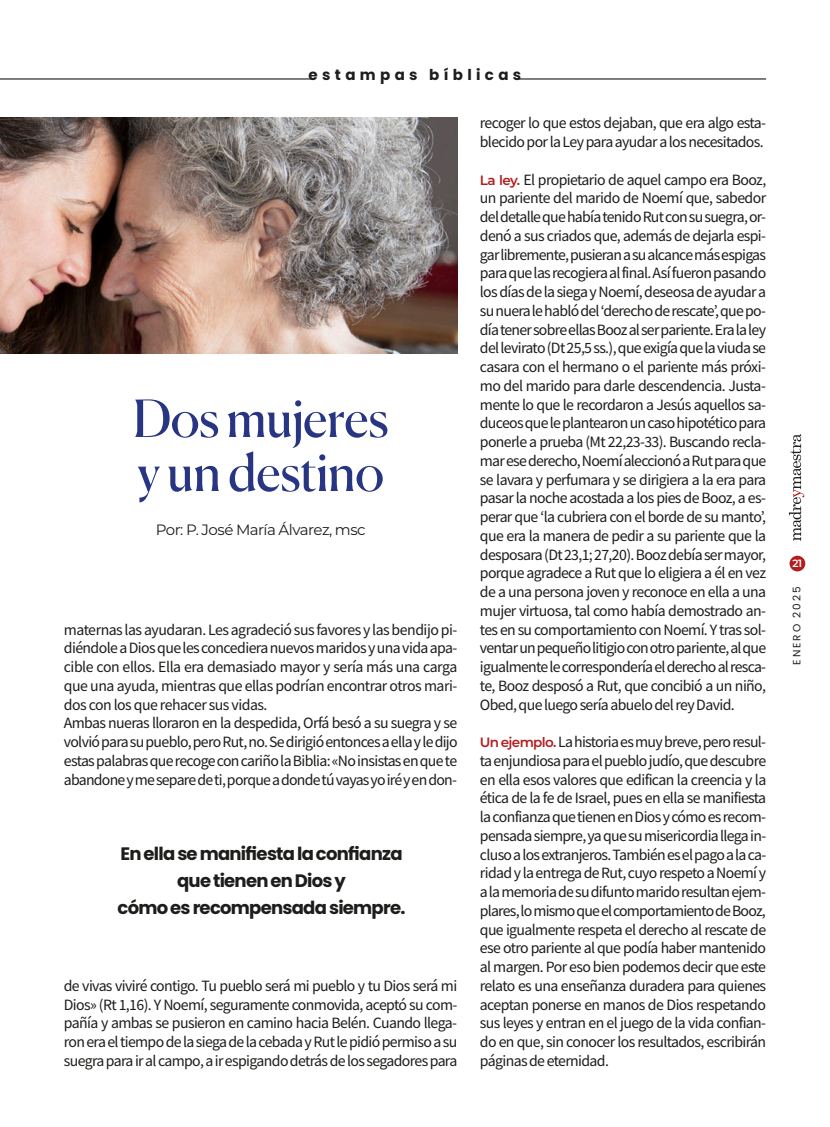
<style>
.page{position:relative;width:830px;height:1127px;background:#fff}
.page>*{position:absolute;margin:0;border:0;box-sizing:border-box;transform-origin:0 0}
.t1{font:51px/54px "Canela";letter-spacing:-.01em;color:#283583}
.t2{font:700 18px/27px "Poppins";letter-spacing:-.04em;color:#1d1d1b;text-align:center}
.t3{font:15.75px/18.8px "Source Sans Pro";letter-spacing:-.04em;color:#1d1d1b;text-align:justify}
.t4{font:15px "Montserrat";letter-spacing:-.035em;color:#1d1d1b}
.t5{font:700 15px "Poppins";letter-spacing:.29em;color:#1d1d1b}
.t6{font:10.5px "Poppins";letter-spacing:.185em;color:#1d1d1b}
.t7{font:600 10.5px "Montserrat";color:#fff}
.s1{font-family:"Montserrat";font-weight:600;font-size:13.5px;color:#b41d1e}
</style>
<div class="page">
<img style="left:0;top:117px;width:457px;height:236px">
<hr style="left:0;top:78px;width:313px;height:2px;background:#1d1d1b">
<hr style="left:517px;top:78px;width:248px;height:2px;background:#1d1d1b">
<div style="left:789px;top:556px;width:15px;height:15px;background:#b41d1e;border-radius:50%"></div>
<svg style="left:788px;top:434px;width:16px;height:107px"></svg>
<p class="t5" style="left:308px;top:66px;width:214px">estampas bíblicas</p>
<h1 class="t1" style="left:133px;top:387px;width:257px">Dos mujeres y un destino</h1>
<p class="t4" style="left:156px;top:519px;width:211px">Por: P. José María Álvarez, msc</p>
<p class="t3" style="left:64px;top:620px;width:395px;text-align:left">maternas las ayudaran. Les agradeció sus favores y las bendijo pi&shy;diéndole a Dios que les concediera nuevos maridos y una vida apa&shy;cible con ellos. Ella era demasiado mayor y sería más una carga que una ayuda, mientras que ellas podrían encontrar otros mari&shy;dos con los que rehacer sus vidas.<br>Ambas nueras lloraron en la despedida, Orfá besó a su suegra y se volvió para su pueblo, pero Rut, no. Se dirigió entonces a ella y le dijo estas palabras que recoge con cariño la Biblia: «No insistas en que te abandone y me separe de ti, porque a donde tú vayas yo iré y en don-</p>
<p class="t2" style="left:117px;top:840px;width:289px">En ella se manifiesta la confianza que tienen en Dios y<br>cómo es recompensada siempre.</p>
<p class="t3" style="left:64px;top:976px;width:395px">de vivas viviré contigo. Tu pueblo será mi pueblo y tu Dios será mi Dios» (Rt 1,16). Y Noemí, seguramente conmovida, aceptó su com&shy;pañía y ambas se pusieron en camino hacia Belén. Cuando llega&shy;ron era el tiempo de la siega de la cebada y Rut le pidió permiso a su suegra para ir al campo, a ir espigando detrás de los segadores para</p>
<p class="t3" style="left:479px;top:114px;width:287px">recoger lo que estos dejaban, que era algo esta&shy;blecido por la Ley para ayudar a los necesitados.</p>
<p class="t3" style="left:479px;top:170px;width:288px"><span class="s1">La ley.</span> El propietario de aquel campo era Booz, un pariente del marido de Noemí que, sabedor del detalle que había tenido Rut con su suegra, or&shy;denó a sus criados que, además de dejarla espi&shy;gar libremente, pusieran a su alcance más espigas para que las recogiera al final. Así fueron pasando los días de la siega y Noemí, deseosa de ayudar a su nuera le habló del ‘derecho de rescate’, que po&shy;día tener sobre ellas Booz al ser pariente. Era la ley del levirato (Dt 25,5 ss.), que exigía que la viuda se casara con el hermano o el pariente más próxi&shy;mo del marido para darle descendencia. Justa&shy;mente lo que le recordaron a Jesús aquellos sa&shy;duceos que le plantearon un caso hipotético para ponerle a prueba (Mt 22,23-33). Buscando recla&shy;mar ese derecho, Noemí aleccionó a Rut para que se lavara y perfumara y se dirigiera a la era para pasar la noche acostada a los pies de Booz, a es&shy;perar que ‘la cubriera con el borde de su manto’, que era la manera de pedir a su pariente que la desposara (Dt 23,1; 27,20). Booz debía ser mayor, porque agradece a Rut que lo eligiera a él en vez de a una persona joven y reconoce en ella a una mujer virtuosa, tal como había demostrado an&shy;tes en su comportamiento con Noemí. Y tras sol&shy;ventar un pequeño litigio con otro pariente, al que igualmente le correspondería el derecho al resca&shy;te, Booz desposó a Rut, que concibió a un niño, Obed, que luego sería abuelo del rey David.</p>
<p class="t3" style="left:479px;top:732px;width:288px"><span class="s1">Un ejemplo.</span> La historia es muy breve, pero resul&shy;ta enjundiosa para el pueblo judío, que descubre en ella esos valores que edifican la creencia y la ética de la fe de Israel, pues en ella se manifiesta la confianza que tienen en Dios y cómo es recom&shy;pensada siempre, ya que su misericordia llega in&shy;cluso a los extranjeros. También es el pago a la ca&shy;ridad y la entrega de Rut, cuyo respeto a Noemí y a la memoria de su difunto marido resultan ejem&shy;plares, lo mismo que el comportamiento de Booz, que igualmente respeta el derecho al rescate de ese otro pariente al que podía haber mantenido al margen. Por eso bien podemos decir que este relato es una enseñanza duradera para quienes aceptan ponerse en manos de Dios respetando sus leyes y entran en el juego de la vida confian&shy;do en que, sin conocer los resultados, escribirán páginas de eternidad.</p>
<p class="t7" style="left:792px;top:556px;width:11px">21</p>
<p class="t6" style="left:790px;top:665px;width:80px;rotate:-90deg">ENERO 2025</p>
</div>
